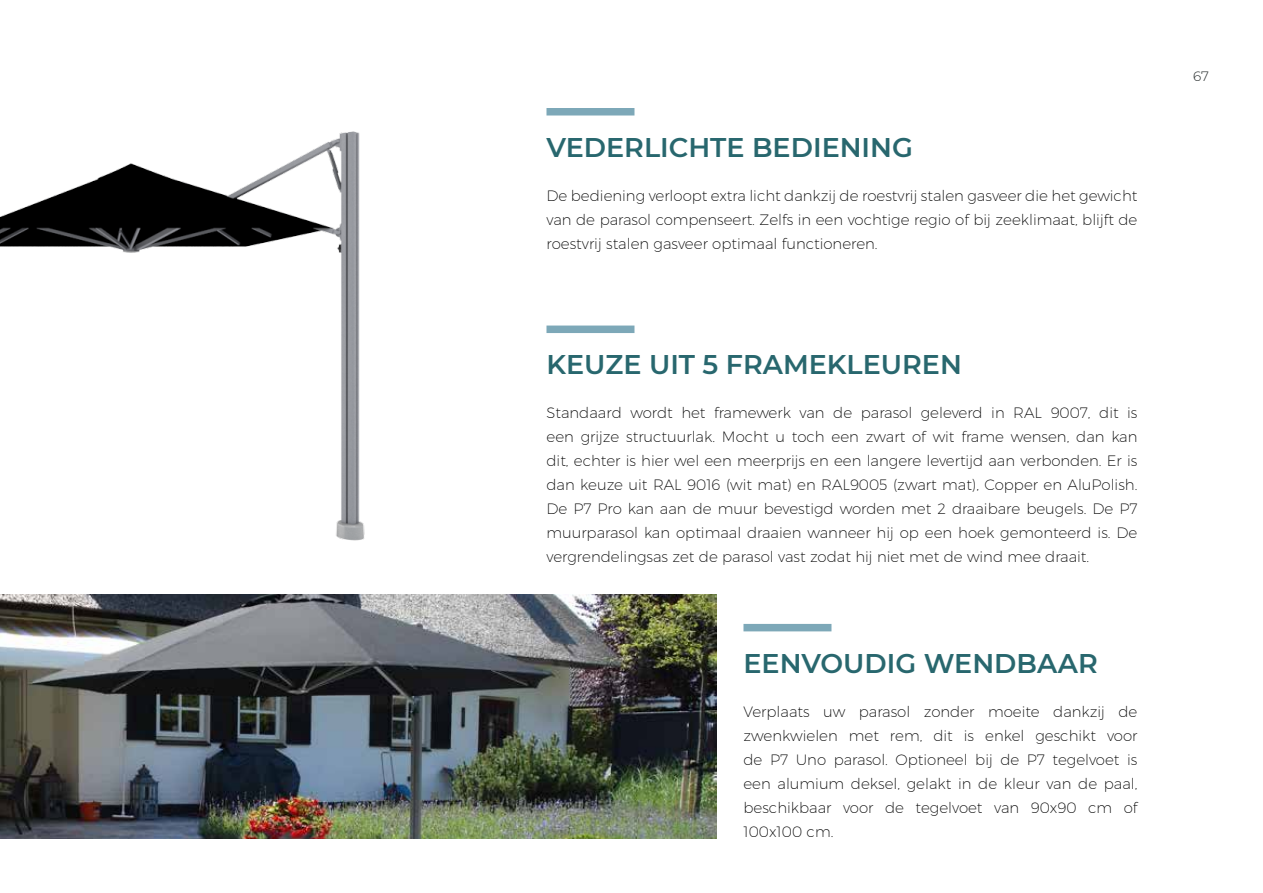
<style>
.page{position:relative;width:1263px;height:893px;background:#fff}
.page>*{position:absolute;margin:0;border:0;box-sizing:border-box;transform-origin:0 0}
.t1{font:600 27px "Montserrat";color:#28676e}
.t2{font:200 15px/24px "Montserrat";color:#000;text-align:justify}
.t3{font:300 13.5px "Montserrat";color:#262c2c}
</style>
<div class="page">
<div style="left:546px;top:108px;width:88px;height:8px;background:#7da8b8"></div>
<div style="left:546px;top:326px;width:88px;height:7px;background:#7da8b8"></div>
<div style="left:743px;top:624px;width:88px;height:7px;background:#7da8b8"></div>
<img style="left:0;top:131px;width:365px;height:410px">
<img style="left:0;top:594px;width:716px;height:245px">
<h1 class="t1" style="left:546px;top:128px;width:368px">VEDERLICHTE BEDIENING</h1>
<p class="t2" style="left:546px;top:183px;width:592px">De bediening verloopt extra licht dankzij de roestvrij stalen gasveer die het gewicht van de parasol compenseert. Zelfs in een vochtige regio of bij zeeklimaat, blijft de roestvrij stalen gasveer optimaal functioneren.</p>
<h1 class="t1" style="left:546px;top:345px;width:417px">KEUZE UIT 5 FRAMEKLEUREN</h1>
<p class="t2" style="left:546px;top:401px;width:592px">Standaard wordt het framewerk van de parasol geleverd in RAL 9007, dit is een grijze structuurlak. Mocht u toch een zwart of wit frame wensen, dan kan dit, echter is hier wel een meerprijs en een langere levertijd aan verbonden. Er is dan keuze uit RAL 9016 (wit mat) en RAL9005 (zwart mat), Copper en AluPolish.<br>De P7 Pro kan aan de muur bevestigd worden met 2 draaibare beugels. De P7 muurparasol kan optimaal draaien wanneer hij op een hoek gemonteerd is. De vergrendelingsas zet de parasol vast zodat hij niet met de wind mee draait.</p>
<h1 class="t1" style="left:743px;top:644px;width:356px">EENVOUDIG WENDBAAR</h1>
<p class="t2" style="left:743px;top:699px;width:395px">Verplaats uw parasol zonder moeite dankzij de zwenkwielen met rem, dit is enkel geschikt voor de P7 Uno parasol. Optioneel bij de P7 tegelvoet is een alumium deksel, gelakt in de kleur van de paal, beschikbaar voor de tegelvoet van 90x90 cm of 100x100 cm.</p>
<p class="t3" style="left:1193px;top:67px;width:17px">67</p>
</div>
